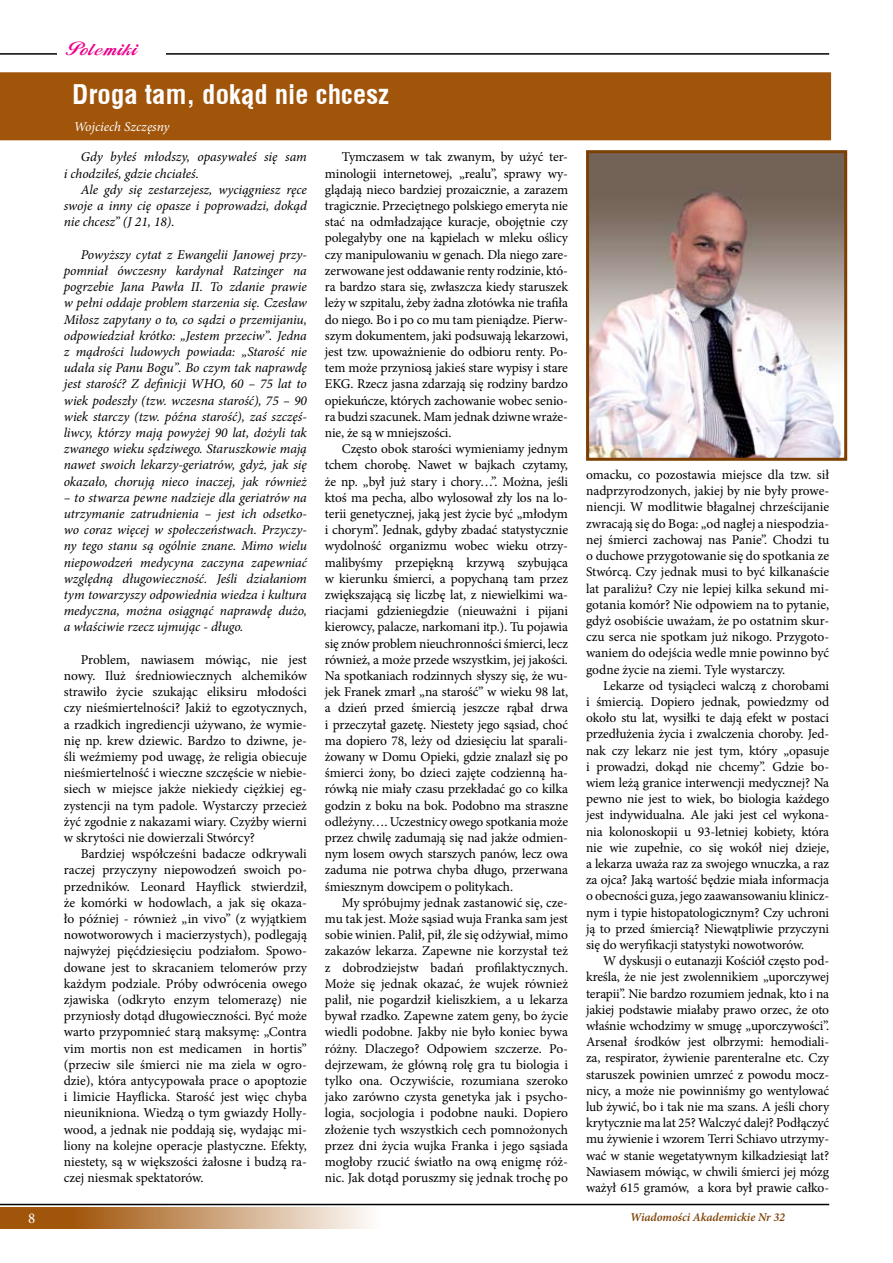
<style>
.page{position:relative;width:893px;height:1263px;background:#fff}
.page>*{position:absolute;margin:0;border:0;box-sizing:border-box;transform-origin:0 0}
.t1{font:700 27px "Switzerland Condpl";color:#fff}
.t2{font:18px "FL Starogrecki 1";color:#ec008c}
.t3{font:13.5px/16.2px "Minion Pro";letter-spacing:-.005em;color:#000;text-align:justify}
.t4{font:italic 13.5px/16.2px "Minion Pro";letter-spacing:-.005em;color:#000;text-align:justify}
.t5{font:italic 13.5px "Minion Pro";letter-spacing:-.005em;color:#fff}
.t6{font:italic 600 12px "Minion Pro";letter-spacing:-.005em;color:#7c3f00}
</style>
<div class="page">
<svg style="left:4px;top:1208px;width:366px;height:21px;background:#c5976a"></svg>
<hr style="left:0;top:1204px;width:829px;height:1px;background:#000">
<hr style="left:0;top:53px;width:829px;height:2px;background:#000">
<hr style="left:0;top:1208px;width:4px;height:21px;background:#a1550b">
<div style="left:57px;top:44px;width:109px;height:20px;background:#fff"></div>
<div style="left:0;top:72px;width:831px;height:68px;background:#a1550b"></div>
<img style="left:590px;top:154px;width:253px;height:303px">
<div style="left:586px;top:150px;width:261px;height:311px;border:3px solid #7c3f00"></div>
<h2 class="t2" style="left:66px;top:38px;width:73px">Polemiki</h2>
<h1 class="t1" style="left:72px;top:78px;width:318px">Droga tam, dokąd nie chcesz</h1>
<p class="t5" style="left:74px;top:117px;width:97px">Wojciech Szczęsny</p>
<p class="t4" style="left:64px;top:149px;width:245px;text-indent:17px">Gdy byłeś młodszy, opasywałeś się sam i chodziłeś, gdzie chciałeś.</p>
<p class="t4" style="left:64px;top:181px;width:245px;text-indent:17px">Ale gdy się zestarzejesz, wyciągniesz ręce swoje a inny cię opasze i poprowadzi, dokąd nie chcesz” (J 21, 18).</p>
<p class="t4" style="left:64px;top:246px;width:245px;text-indent:17px">Powyższy cytat z Ewangelii Janowej przy&shy;pomniał ówczesny kardynał Ratzinger na pogrzebie Jana Pawła II. To zdanie prawie w pełni oddaje problem starzenia się. Czesław Miłosz zapytany o to, co sądzi o przemijaniu, odpowiedział krótko: „Jestem przeciw”. Jedna z mądrości ludowych powiada: „Starość nie udała się Panu Bogu”. Bo czym tak naprawdę jest starość? Z definicji WHO, 60 – 75 lat to wiek podeszły (tzw. wczesna starość), 75 – 90 wiek starczy (tzw. późna starość), zaś szczęś&shy;liwcy, którzy mają powyżej 90 lat, dożyli tak zwanego wieku sędziwego. Staruszkowie mają nawet swoich lekarzy-geriatrów, gdyż, jak się okazało, chorują nieco inaczej, jak również</p>
<p class="t4" style="left:64px;top:489px;width:245px">– to stwarza pewne nadzieje dla geriatrów na utrzymanie zatrudnienia – jest ich odsetko&shy;wo coraz więcej w społeczeństwach. Przyczy&shy;ny tego stanu są ogólnie znane. Mimo wielu niepowodzeń medycyna zaczyna zapewniać względną długowieczność. Jeśli działaniom tym towarzyszy odpowiednia wiedza i kultura medyczna, można osiągnąć naprawdę dużo, a właściwie rzecz ujmując - długo.</p>
<p class="t3" style="left:64px;top:651px;width:245px;text-indent:17px">Problem, nawiasem mówiąc, nie jest nowy. Iluż średniowiecznych alchemików strawiło życie szukając eliksiru młodości czy nieśmiertelności? Jakiż to egzotycznych, a rzadkich ingrediencji używano, że wymie&shy;nię np. krew dziewic. Bardzo to dziwne, je&shy;śli weźmiemy pod uwagę, że religia obiecuje nieśmiertelność i wieczne szczęście w niebie&shy;siech w miejsce jakże niekiedy ciężkiej eg&shy;zystencji na tym padole. Wystarczy przecież żyć zgodnie z nakazami wiary. Czyżby wierni w skrytości nie dowierzali Stwórcy?</p>
<p class="t3" style="left:64px;top:846px;width:245px;text-indent:17px">Bardziej współcześni badacze odkrywali raczej przyczyny niepowodzeń swoich po&shy;przedników. Leonard Hayflick stwierdził, że komórki w hodowlach, a jak się okaza&shy;ło później - również „in vivo” (z wyjątkiem nowotworowych i macierzystych), podlegają najwyżej pięćdziesięciu podziałom. Spowo&shy;dowane jest to skracaniem telomerów przy każdym podziale. Próby odwrócenia owego zjawiska (odkryto enzym telomerazę) nie przyniosły dotąd długowieczności. Być może warto przypomnieć starą maksymę: „Contra vim mortis non est medicamen in hortis” (przeciw sile śmierci nie ma ziela w ogro&shy;dzie), która antycypowała prace o apoptozie i limicie Hayflicka. Starość jest więc chyba nieunikniona. Wiedzą o tym gwiazdy Holly&shy;wood, a jednak nie poddają się, wydając mi&shy;liony na kolejne operacje plastyczne. Efekty, niestety, są w większości żałosne i budzą ra&shy;czej niesmak spektatorów.</p>
<p class="t3" style="left:325px;top:149px;width:245px;text-indent:17px">Tymczasem w tak zwanym, by użyć ter&shy;minologii internetowej, „realu”, sprawy wy&shy;glądają nieco bardziej prozaicznie, a zarazem tragicznie. Przeciętnego polskiego emeryta nie stać na odmładzające kuracje, obojętnie czy polegałyby one na kąpielach w mleku oślicy czy manipulowaniu w genach. Dla niego zare&shy;zerwowane jest oddawanie renty rodzinie, któ&shy;ra bardzo stara się, zwłaszcza kiedy staruszek leży w szpitalu, żeby żadna złotówka nie trafiła do niego. Bo i po co mu tam pieniądze. Pierw&shy;szym dokumentem, jaki podsuwają lekarzowi, jest tzw. upoważnienie do odbioru renty. Po&shy;tem może przyniosą jakieś stare wypisy i stare EKG. Rzecz jasna zdarzają się rodziny bardzo opiekuńcze, których zachowanie wobec senio&shy;ra budzi szacunek. Mam jednak dziwne wraże&shy;nie, że są w mniejszości.</p>
<p class="t3" style="left:325px;top:441px;width:245px;text-indent:17px">Często obok starości wymieniamy jednym tchem chorobę. Nawet w bajkach czytamy, że np. „był już stary i chory…”. Można, jeśli ktoś ma pecha, albo wylosował zły los na lo&shy;terii genetycznej, jaką jest życie być „młodym i chorym”. Jednak, gdyby zbadać statystycznie wydolność organizmu wobec wieku otrzy&shy;malibyśmy przepiękną krzywą szybująca w kierunku śmierci, a popychaną tam przez zwiększającą się liczbę lat, z niewielkimi wa&shy;riacjami gdzieniegdzie (nieuważni i pijani kierowcy, palacze, narkomani itp.). Tu pojawia się znów problem nieuchronności śmierci, lecz również, a może przede wszystkim, jej jakości.<br>Na spotkaniach rodzinnych słyszy się, że wu&shy;jek Franek zmarł „na starość” w wieku 98 lat, a dzień przed śmiercią jeszcze rąbał drwa i przeczytał gazetę. Niestety jego sąsiad, choć ma dopiero 78, leży od dziesięciu lat sparali&shy;żowany w Domu Opieki, gdzie znalazł się po śmierci żony, bo dzieci zajęte codzienną ha&shy;rówką nie miały czasu przekładać go co kilka godzin z boku na bok. Podobno ma straszne odleżyny…. Uczestnicy owego spotkania może przez chwilę zadumają się nad jakże odmien&shy;nym losem owych starszych panów, lecz owa zaduma nie potrwa chyba długo, przerwana śmiesznym dowcipem o politykach.</p>
<p class="t3" style="left:325px;top:894px;width:245px;text-indent:17px">My spróbujmy jednak zastanowić się, cze&shy;mu tak jest. Może sąsiad wuja Franka sam jest sobie winien. Palił, pił, źle się odżywiał, mimo zakazów lekarza. Zapewne nie korzystał też z dobrodziejstw badań profilaktycznych.<br>Może się jednak okazać, że wujek również palił, nie pogardził kieliszkiem, a u lekarza bywał rzadko. Zapewne zatem geny, bo życie wiedli podobne. Jakby nie było koniec bywa różny. Dlaczego? Odpowiem szczerze. Po&shy;dejrzewam, że główną rolę gra tu biologia i tylko ona. Oczywiście, rozumiana szeroko jako zarówno czysta genetyka jak i psycho&shy;logia, socjologia i podobne nauki. Dopiero złożenie tych wszystkich cech pomnożonych przez dni życia wujka Franka i jego sąsiada mogłoby rzucić światło na ową enigmę róż&shy;nic. Jak dotąd poruszmy się jednak trochę po</p>
<p class="t3" style="left:586px;top:467px;width:245px">omacku, co pozostawia miejsce dla tzw. sił nadprzyrodzonych, jakiej by nie były prowe&shy;niencji. W modlitwie błagalnej chrześcijanie zwracają się do Boga: „od nagłej a niespodzia&shy;nej śmierci zachowaj nas Panie”. Chodzi tu o duchowe przygotowanie się do spotkania ze Stwórcą. Czy jednak musi to być kilkanaście lat paraliżu? Czy nie lepiej kilka sekund mi&shy;gotania komór? Nie odpowiem na to pytanie, gdyż osobiście uważam, że po ostatnim skur&shy;czu serca nie spotkam już nikogo. Przygoto&shy;waniem do odejścia wedle mnie powinno być godne życie na ziemi. Tyle wystarczy.</p>
<p class="t3" style="left:586px;top:677px;width:245px;text-indent:17px">Lekarze od tysiącleci walczą z chorobami i śmiercią. Dopiero jednak, powiedzmy od około stu lat, wysiłki te dają efekt w postaci przedłużenia życia i zwalczenia choroby. Jed&shy;nak czy lekarz nie jest tym, który „opasuje i prowadzi, dokąd nie chcemy”. Gdzie bo&shy;wiem leżą granice interwencji medycznej? Na pewno nie jest to wiek, bo biologia każdego jest indywidualna. Ale jaki jest cel wykona&shy;nia kolonoskopii u 93-letniej kobiety, która nie wie zupełnie, co się wokół niej dzieje, a lekarza uważa raz za swojego wnuczka, a raz za ojca? Jaką wartość będzie miała informacja o obecności guza, jego zaawansowaniu klinicz&shy;nym i typie histopatologicznym? Czy uchroni ją to przed śmiercią? Niewątpliwie przyczyni się do weryfikacji statystyki nowotworów.</p>
<p class="t3" style="left:586px;top:953px;width:245px;text-indent:17px">W dyskusji o eutanazji Kościół często pod&shy;kreśla, że nie jest zwolennikiem „uporczywej terapii”. Nie bardzo rozumiem jednak, kto i na jakiej podstawie miałaby prawo orzec, że oto właśnie wchodzimy w smugę „uporczywości”.<br>Arsenał środków jest olbrzymi: hemodiali&shy;za, respirator, żywienie parenteralne etc. Czy staruszek powinien umrzeć z powodu mocz&shy;nicy, a może nie powinniśmy go wentylować lub żywić, bo i tak nie ma szans. A jeśli chory krytycznie ma lat 25? Walczyć dalej? Podłączyć mu żywienie i wzorem Terri Schiavo utrzymy&shy;wać w stanie wegetatywnym kilkadziesiąt lat?<br>Nawiasem mówiąc, w chwili śmierci jej mózg ważył 61 5 gramów, a kora był prawie całko-</p>
<p class="t6" style="left:630px;top:1210px;width:156px">Wiadomości Akademickie Nr 32</p>
</div>
